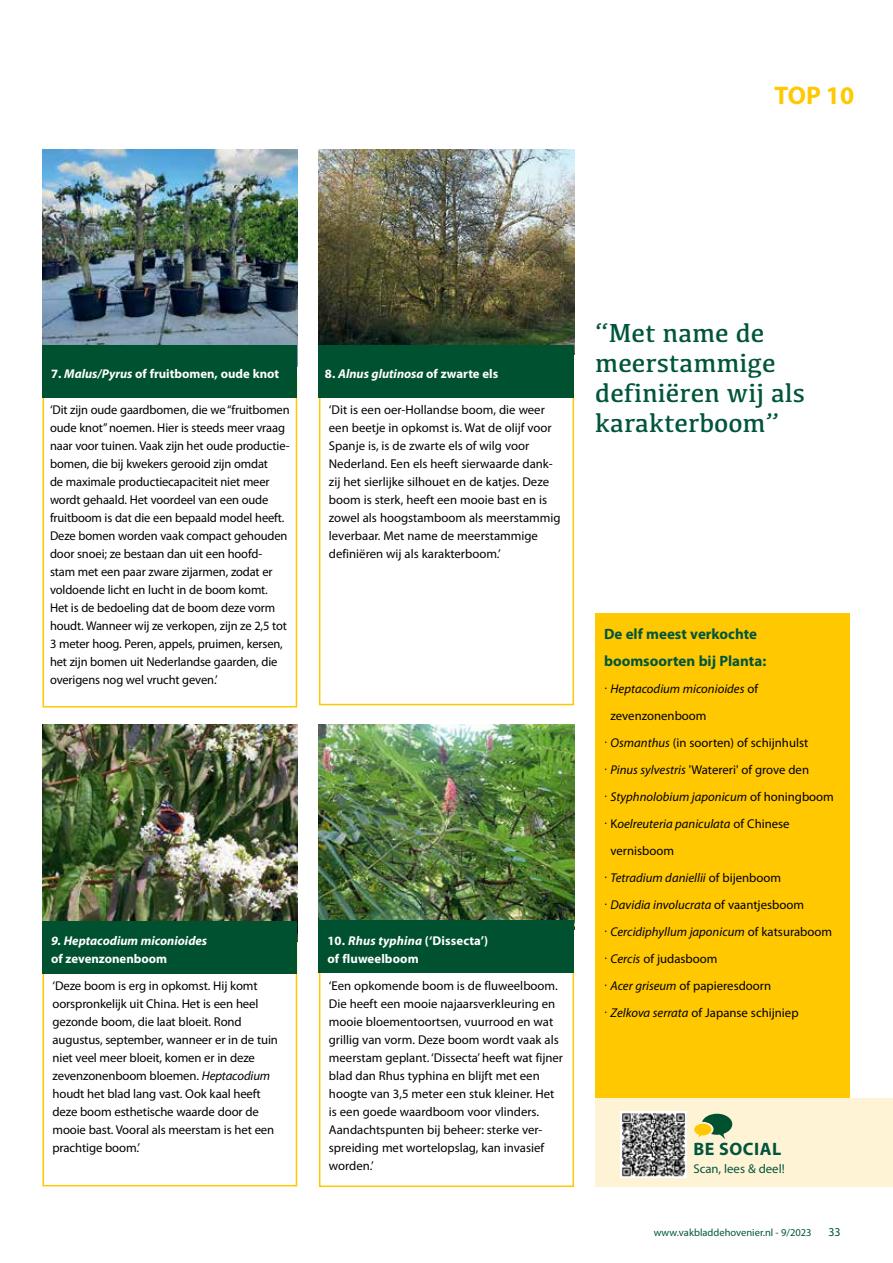
<style>
.page{position:relative;width:893px;height:1263px;background:#fff}
.page>*{position:absolute;margin:0;border:0;box-sizing:border-box;transform-origin:0 0}
.t1{font:27px/30px "Kefa";color:#00553c}
.t2{font:700 25.5px "Myriad Pro";color:#ffc800}
.t3{font:700 18px "Myriad Pro";letter-spacing:.03em;color:#00553c}
.t4{font:700 15px/27px "Myriad Pro";color:#00553c}
.t5{font:12.75px/18px "Myriad Pro";letter-spacing:-.01em;color:#000}
.t6{font:italic 12.75px "Myriad Pro";color:#000}
.t7{font:700 12.75px/18px "Myriad Pro";color:#fff}
.t8{font:italic 700 12.75px "Myriad Pro";color:#fff}
.t9{font:12.75px "Myriad Pro";color:#00553c}
.t10{font:12px "Myriad Pro";color:#00553c}
.t11{font:10.5px "Myriad Pro";color:#00553c}
.s1{font-style:italic}
.s2{font-style:normal}
.s3{font-family:"Helvetica Neue";font-weight:300;font-style:normal}
.s4{font-family:"Helvetica Neue";font-weight:300}
</style>
<div class="page">
<div style="left:595px;top:613px;width:255px;height:553px;background:#ffc800"></div>
<div style="left:595px;top:1098px;width:298px;height:89px;background:#fff3d5"></div>
<img style="left:621px;top:1111px;width:65px;height:66px">
<svg style="left:694px;top:1114px;width:38px;height:25px"></svg>
<div style="left:43px;top:376px;width:254px;height:331px;border:2px solid #ffc800"></div>
<div style="left:43px;top:941px;width:254px;height:245px;border:2px solid #ffc800"></div>
<div style="left:319px;top:376px;width:255px;height:329px;border:2px solid #ffc800"></div>
<img style="left:43px;top:150px;width:254px;height:196px">
<img style="left:43px;top:725px;width:254px;height:196px">
<img style="left:319px;top:150px;width:255px;height:196px">
<div style="left:43px;top:346px;width:254px;height:52px;background:#00512f"></div>
<div style="left:43px;top:921px;width:254px;height:52px;background:#00512f"></div>
<div style="left:319px;top:346px;width:255px;height:52px;background:#00512f"></div>
<div style="left:319px;top:951px;width:255px;height:236px;border:2px solid #ffc800"></div>
<img style="left:319px;top:725px;width:255px;height:196px">
<div style="left:319px;top:921px;width:255px;height:52px;background:#00512f"></div>
<h2 class="t2" style="left:774px;top:79px;width:81px">TOP 10</h2>
<p class="t7" style="left:51px;top:364px;width:230px">7. <span class="s1">Malus/Pyrus</span> of fruitbomen, oude knot</p>
<p class="t5" style="left:50px;top:401px;width:241px">‘Dit zijn oude gaardbomen, die we “fruitbomen oude knot” noemen. Hier is steeds meer vraag naar voor tuinen. Vaak zijn het oude productie&shy;bomen, die bij kwekers gerooid zijn omdat<br>de maximale productiecapaciteit niet meer wordt gehaald. Het voordeel van een oude fruitboom is dat die een bepaald model heeft.<br>Deze bomen worden vaak compact gehouden door snoei; ze bestaan dan uit een hoofd&shy;stam met een paar zware zijarmen, zodat er voldoende licht en lucht in de boom komt.<br>Het is de bedoeling dat de boom deze vorm houdt. Wanneer wij ze verkopen, zijn ze 2,5 tot 3 meter hoog. Peren, appels, pruimen, kersen, het zijn bomen uit Nederlandse gaarden, die overigens nog wel vrucht geven.’</p>
<p class="t8" style="left:51px;top:932px;width:158px">9. Heptacodium miconioides</p>
<p class="t7" style="left:51px;top:949px;width:118px">of zevenzonenboom</p>
<p class="t5" style="left:53px;top:977px;width:227px">‘Deze boom is erg in opkomst. Hij komt oorspronkelijk uit China. Het is een heel gezonde boom, die laat bloeit. Rond augustus, september, wanneer er in de tuin niet veel meer bloeit, komen er in deze zevenzonenboom bloemen. <span class="s1">Heptacodium </span>houdt het blad lang vast. Ook kaal heeft deze boom esthetische waarde door de mooie bast. Vooral als meerstam is het een prachtige boom.’</p>
<p class="t8" style="left:325px;top:365px;width:175px"><span class="s2">8.</span> Alnus glutinosa <span class="s2">of zwarte els</span></p>
<p class="t5" style="left:329px;top:401px;width:233px">‘Dit is een oer-Hollandse boom, die weer een beetje in opkomst is. Wat de olijf voor Spanje is, is de zwarte els of wilg voor Nederland. Een els heeft sierwaarde dank&shy;zij het sierlijke silhouet en de katjes. Deze boom is sterk, heeft een mooie bast en is zowel als hoogstamboom als meerstammig leverbaar. Met name de meerstammige definiëren wij als karakterboom.’</p>
<p class="t7" style="left:327px;top:931px;width:162px">10. <span class="s1">Rhus typhina</span> (‘Dissecta’) of fluweelboom</p>
<p class="t5" style="left:329px;top:977px;width:236px">‘Een opkomende boom is de fluweelboom.<br>Die heeft een mooie najaarsverkleuring en mooie bloementoortsen, vuurrood en wat grillig van vorm. Deze boom wordt vaak als meerstam geplant. ‘Dissecta’ heeft wat fijner blad dan Rhus typhina en blijft met een hoogte van 3,5 meter een stuk kleiner. Het is een goede waardboom voor vlinders.<br>Aandachtspunten bij beheer: sterke ver&shy;spreiding met wortelopslag, kan invasief worden.’</p>
<h1 class="t1" style="left:595px;top:317px;width:211px">“Met name de meerstammige definiëren wij als karakterboom”</h1>
<p class="t4" style="left:604px;top:620px;width:164px">De elf meest verkochte boomsoorten bij Planta:</p>
<p class="t6" style="left:604px;top:681px;width:156px"><span class="s3">⋅</span> Heptacodium miconioides <span class="s2">of</span></p>
<p class="t5" style="left:611px;top:707px;width:98px">zevenzonenboom</p>
<p class="t5" style="left:604px;top:734px;width:206px"><span class="s4">⋅</span> <span class="s1">Osmanthus</span> (in soorten) of schijnhulst</p>
<p class="t5" style="left:604px;top:761px;width:207px"><span class="s4">⋅</span> <span class="s1">Pinus sylvestris</span> 'Watereri' of grove den</p>
<p class="t6" style="left:604px;top:789px;width:231px"><span class="s3">⋅</span> Styphnolobium japonicum <span class="s2">of honingboom</span></p>
<p class="t6" style="left:604px;top:816px;width:187px"><span class="s3">⋅</span> <span class="s2">K</span>oelreuteria paniculata <span class="s2">of Chinese</span></p>
<p class="t5" style="left:611px;top:842px;width:65px">vernisboom</p>
<p class="t6" style="left:604px;top:870px;width:179px"><span class="s3">⋅</span> Tetradium daniellii <span class="s2">of bijenboom</span></p>
<p class="t6" style="left:604px;top:897px;width:201px"><span class="s3">⋅</span> Davidia involucrata <span class="s2">of vaantjesboom</span></p>
<p class="t6" style="left:604px;top:924px;width:230px"><span class="s3">⋅</span> Cercidiphyllum japonicum <span class="s2">of katsuraboom</span></p>
<p class="t5" style="left:604px;top:950px;width:115px"><span class="s4">⋅</span> <span class="s1">Cercis</span> of judasboom</p>
<p class="t5" style="left:604px;top:977px;width:169px"><span class="s4">⋅</span> <span class="s1">Acer griseum</span> of papieresdoorn</p>
<p class="t5" style="left:604px;top:1004px;width:196px"><span class="s4">⋅</span> <span class="s1">Zelkova serrata</span> of Japanse schijniep</p>
<h3 class="t3" style="left:693px;top:1137px;width:89px">BE SOCIAL</h3>
<p class="t9" style="left:693px;top:1161px;width:93px">Scan, lees &amp; deel!</p>
<p class="t11" style="left:654px;top:1226px;width:159px">www.vakbladdehovenier.nl - 9/2023</p>
<p class="t10" style="left:828px;top:1224px;width:14px">33</p>
</div>
